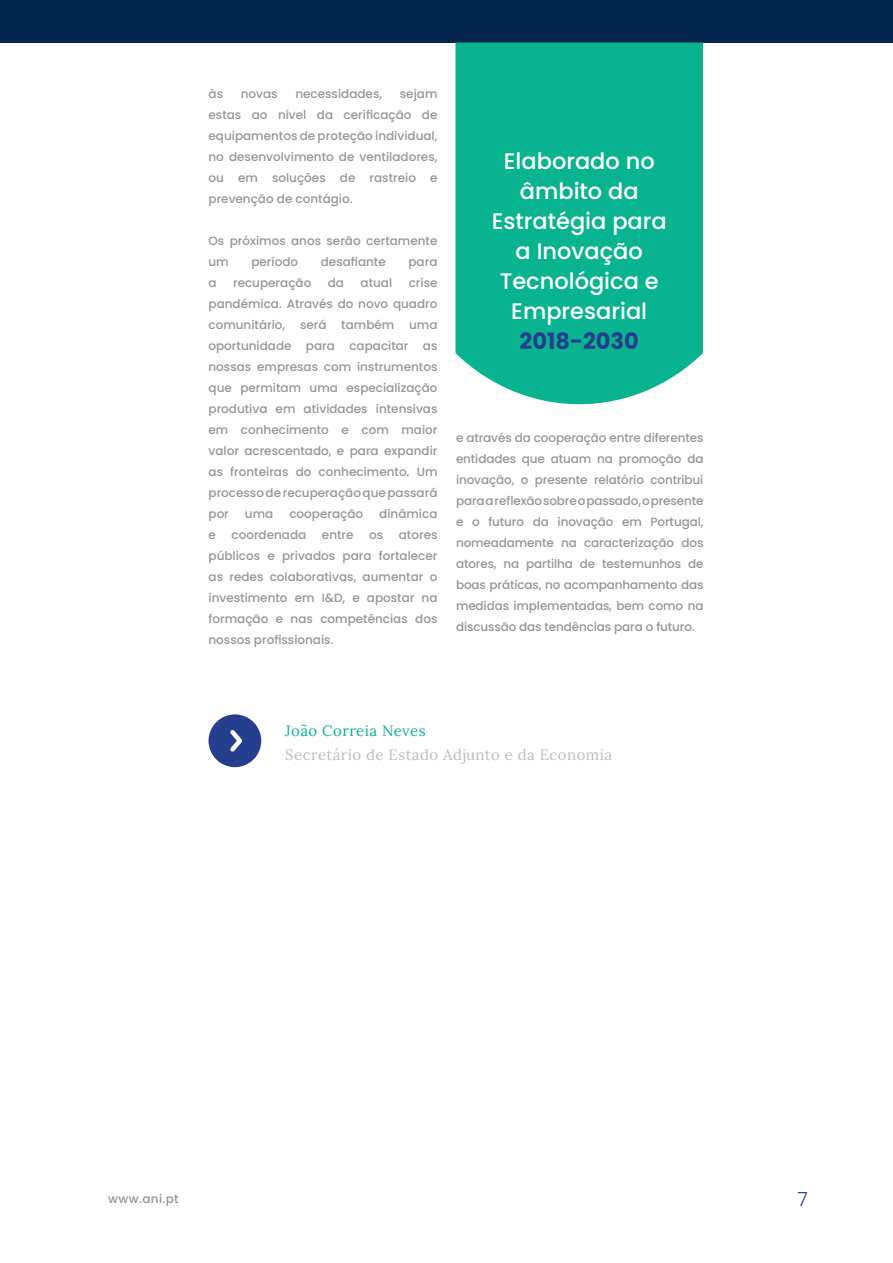
<style>
.page{position:relative;width:893px;height:1263px;background:#fff}
.page>*{position:absolute;margin:0;border:0;box-sizing:border-box;transform-origin:0 0}
.t1{font:500 22.5px/30px "Poppins";color:#fff;text-align:center}
.t2{font:700 22.5px "Poppins";color:#253f8e}
.t3{font:300 19.5px "Poppins";color:#253f8e}
.t4{font:15px "Lora";letter-spacing:.03em;color:#bcbdc0}
.t5{font:15px "Lora";letter-spacing:.03em;color:#08b48f}
.t6{font:500 12px/21px "Poppins";color:#939598;text-align:justify}
</style>
<div class="page">
<div style="left:209px;top:714px;width:52px;height:53px;background:#253f8e;border-radius:50%"></div>
<svg style="left:230px;top:730px;width:12px;height:22px"></svg>
<div style="left:0;top:0;width:893px;height:43px;background:#03254d"></div>
<div style="left:455px;top:43px;width:248px;height:361px;background:#08b48f"></div>
<p class="t6" style="left:209px;top:83px;width:16px">às</p>
<p class="t6" style="left:241px;top:83px;width:38px">novas</p>
<p class="t6" style="left:295px;top:83px;width:88px">necessidades,</p>
<p class="t6" style="left:209px;top:83px;width:230px;text-indent:191px">sejam estas ao nível da cerificação de equipamentos de proteção individual, no desenvolvimento de ventiladores, ou em soluções de rastreio e prevenção de contágio.</p>
<p class="t6" style="left:209px;top:230px;width:230px">Os próximos anos serão certamente um</p>
<p class="t6" style="left:251px;top:251px;width:48px">período</p>
<p class="t6" style="left:321px;top:251px;width:67px">desafiante</p>
<p class="t6" style="left:408px;top:251px;width:31px">para</p>
<p class="t6" style="left:209px;top:272px;width:230px;text-indent:200px">crise pandémica. Através do novo quadro comunitário, será também uma oportunidade para capacitar as nossas empresas com instrumentos que permitam uma especialização produtiva em atividades intensivas em conhecimento e com maior valor acrescentado, e para expandir as fronteiras do conhecimento. Um processo de recuperação que passará por</p>
<p class="t6" style="left:209px;top:272px;width:10px">a</p>
<p class="t6" style="left:233px;top:272px;width:80px">recuperação</p>
<p class="t6" style="left:328px;top:272px;width:18px">da</p>
<p class="t6" style="left:361px;top:272px;width:33px">atual</p>
<p class="t6" style="left:245px;top:503px;width:30px">uma</p>
<p class="t6" style="left:289px;top:503px;width:75px">cooperação</p>
<p class="t6" style="left:379px;top:503px;width:60px">dinâmica</p>
<p class="t6" style="left:209px;top:524px;width:9px">e</p>
<p class="t6" style="left:231px;top:524px;width:76px">coordenada</p>
<p class="t6" style="left:322px;top:524px;width:33px">entre</p>
<p class="t6" style="left:369px;top:524px;width:16px">os</p>
<p class="t6" style="left:209px;top:524px;width:230px;text-indent:190px">atores públicos e privados para fortalecer as redes colaborativas, aumentar o investimento em I&amp;D, e apostar na formação e nas competências dos nossos profissionais.</p>
<p class="t1" style="left:492px;top:146px;width:177px">Elaborado no âmbito da<br>Estratégia para a Inovação<br>Tecnológica e<br>Empresarial</p>
<p class="t2" style="left:519px;top:328px;width:121px">2018-2030</p>
<p class="t6" style="left:456px;top:427px;width:249px">e através da cooperação entre diferentes entidades que atuam na promoção da inovação, o presente relatório contribui para a reflexão sobre o passado, o presente e o futuro da inovação em Portugal, nomeadamente na caracterização dos atores, na partilha de testemunhos de boas práticas, no acompanhamento das medidas implementadas, bem como na discussão das tendências para o futuro.</p>
<p class="t5" style="left:285px;top:719px;width:142px">João Correia Neves</p>
<p class="t4" style="left:285px;top:743px;width:328px">Secretário de Estado Adjunto e da Economia</p>
<p class="t6" style="left:108px;top:1188px;width:72px">www.ani.pt</p>
<h2 class="t3" style="left:797px;top:1188px;width:12px">7</h2>
</div>
